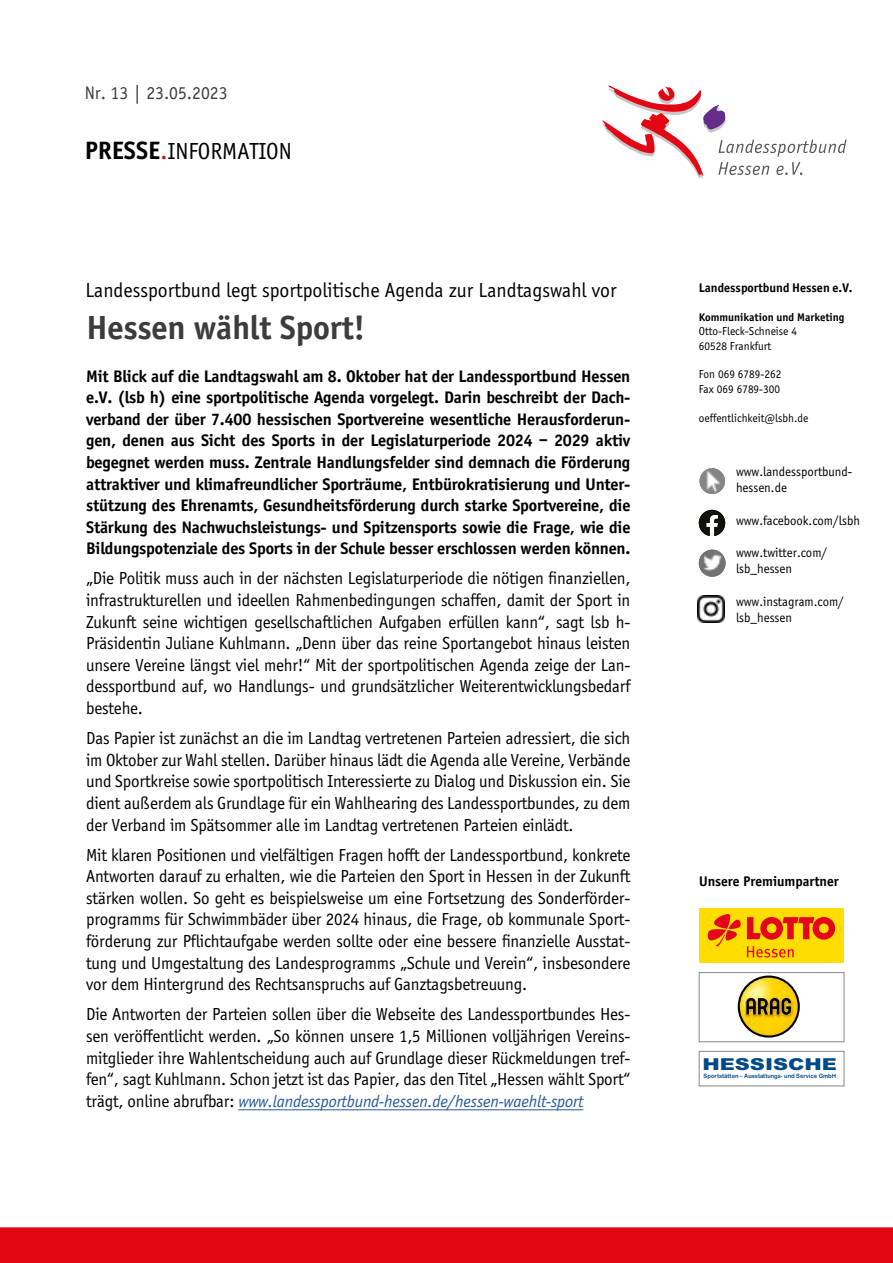
<style>
.page{position:relative;width:893px;height:1263px;background:#fff}
.page>*{position:absolute;margin:0;border:0;box-sizing:border-box;transform-origin:0 0}
.t1{font:700 36px "Sportiv";letter-spacing:-.005em;color:#3c3c3b}
.t2{font:24px "Sportiv";color:#000}
.t3{font:21px "Sportiv";color:#000}
.t4{font:18.75px "Sportiv";color:#3c3c3b}
.t5{font:18px/21.6px "Sportiv";letter-spacing:-.01em;color:#000;text-align:justify}
.t6{font:700 18px/21.6px "Sportiv";letter-spacing:-.01em;color:#000;text-align:justify}
.t7{font:900 16.5px "Arial";color:#004a87;scale:1.27 1}
.t8{font:700 15px "Sportiv";color:#000}
.t9{font:13.5px/16.2px "Sportiv";color:#000}
.t10{font:700 13.5px "Sportiv";color:#000}
.t11{font:12px/14.4px "Sportiv";color:#000}
.t12{font:700 12px "Sportiv";color:#000}
.t13{font:6px "Arial Rounded MT Bold";color:#004a87;scale:.96 1}
.s1{font-weight:700;font-size:27px}
.s2{font-size:27px;color:#cd1719}
.s3{font-style:italic;color:#275b9b}
</style>
<div class="page">
<div style="left:0;top:1227px;width:893px;height:36px;background:#e30613"></div>
<svg style="left:602px;top:85px;width:245px;height:94px"></svg>
<div style="left:699px;top:908px;width:145px;height:54px;background:#fd0"></div>
<svg style="left:747px;top:917px;width:88px;height:23px"></svg>
<svg style="left:708px;top:914px;width:33px;height:33px"></svg>
<svg style="left:747px;top:946px;width:47px;height:11px"></svg>
<svg style="left:738px;top:975px;width:62px;height:62px"></svg>
<img style="left:740px;top:978px;width:58px;height:57px;border-radius:29px">
<svg style="left:746px;top:997px;width:45px;height:18px"></svg>
<div style="left:699px;top:972px;width:145px;height:70px;border:1px solid #878787"></div>
<div style="left:699px;top:1051px;width:145px;height:35px;border:1px solid #878787"></div>
<img style="left:698px;top:595px;width:27px;height:27px">
<svg style="left:699px;top:510px;width:26px;height:26px"></svg>
<hr style="left:238px;top:1109px;width:345px;height:1px;background:#275b9b">
<img style="left:699px;top:550px;width:26px;height:27px;border-radius:13px">
<img style="left:699px;top:468px;width:26px;height:26px;border-radius:13px">
<p class="t4" style="left:85px;top:83px;width:144px">Nr. 13 | 23.05.2023</p>
<h2 class="t2" style="left:85px;top:138px;width:209px"><span class="s1">PRESSE</span><span class="s2">.</span>INFORMATION</h2>
<p class="t3" style="left:85px;top:278px;width:533px">Landessportbund legt sportpolitische Agenda zur Landtagswahl vor</p>
<h1 class="t1" style="left:86px;top:306px;width:280px">Hessen wählt Sport!</h1>
<p class="t6" style="left:86px;top:365px;width:546px">Mit Blick auf die Landtagswahl am 8. Oktober hat der Landessportbund Hessen e.V. (lsb h) eine sportpolitische Agenda vorgelegt. Darin beschreibt der Dach&shy;verband der über 7.400 hessischen Sportvereine wesentliche Herausforderun&shy;gen, denen aus Sicht des Sports in der Legislaturperiode 2024 – 2029 aktiv begegnet werden muss. Zentrale Handlungsfelder sind demnach die Förderung attraktiver und klimafreundlicher Sporträume, Entbürokratisierung und Unter&shy;stützung des Ehrenamts, Gesundheitsförderung durch starke Sportvereine, die Stärkung des Nachwuchsleistungs- und Spitzensports sowie die Frage, wie die Bildungspotenziale des Sports in der Schule besser erschlossen werden können.</p>
<p class="t5" style="left:86px;top:568px;width:546px">„Die Politik muss auch in der nächsten Legislaturperiode die nötigen finanziellen, infrastrukturellen und ideellen Rahmenbedingungen schaffen, damit der Sport in Zukunft seine wichtigen gesellschaftlichen Aufgaben erfüllen kann“, sagt lsb h-Präsidentin Juliane Kuhlmann. „Denn über das reine Sportangebot hinaus leisten unsere Vereine längst viel mehr!“ Mit der sportpolitischen Agenda zeige der Lan&shy;dessportbund auf, wo Handlungs- und grundsätzlicher Weiterentwicklungsbedarf bestehe.</p>
<p class="t5" style="left:86px;top:727px;width:546px">Das Papier ist zunächst an die im Landtag vertretenen Parteien adressiert, die sich im Oktober zur Wahl stellen. Darüber hinaus lädt die Agenda alle Vereine, Verbände und Sportkreise sowie sportpolitisch Interessierte zu Dialog und Diskussion ein. Sie dient außerdem als Grundlage für ein Wahlhearing des Landessportbundes, zu dem der Verband im Spätsommer alle im Landtag vertretenen Parteien einlädt.</p>
<p class="t5" style="left:86px;top:844px;width:546px">Mit klaren Positionen und vielfältigen Fragen hofft der Landessportbund, konkrete Antworten darauf zu erhalten, wie die Parteien den Sport in Hessen in der Zukunft stärken wollen. So geht es beispielsweise um eine Fortsetzung des Sonderförder&shy;programms für Schwimmbäder über 2024 hinaus, die Frage, ob kommunale Sport&shy;förderung zur Pflichtaufgabe werden sollte oder eine bessere finanzielle Ausstat&shy;tung und Umgestaltung des Landesprogramms „Schule und Verein“, insbesondere vor dem Hintergrund des Rechtsanspruchs auf Ganztagsbetreuung.</p>
<p class="t5" style="left:86px;top:1004px;width:546px">Die Antworten der Parteien sollen über die Webseite des Landessportbundes Hes&shy;sen veröffentlicht werden. „So können unsere 1,5 Millionen volljährigen Vereins&shy;mitglieder ihre Wahlentscheidung auch auf Grundlage dieser Rückmeldungen tref&shy;fen“, sagt Kuhlmann. Schon jetzt ist das Papier, das den Titel „Hessen wählt Sport“ trägt, online abrufbar: <span class="s3">www.landessportbund-hessen.de/hessen-waehlt-sport</span></p>
<p class="t10" style="left:699px;top:280px;width:155px">Landessportbund Hessen e.V.</p>
<p class="t12" style="left:699px;top:310px;width:147px">Kommunikation und Marketing</p>
<p class="t11" style="left:699px;top:324px;width:100px">Otto-Fleck-Schneise 4<br>60528 Frankfurt</p>
<p class="t11" style="left:699px;top:367px;width:84px">Fon 069 6789-262<br>Fax 069 6789-300</p>
<p class="t11" style="left:699px;top:410px;width:111px">oeffentlichkeit@lsbh.de</p>
<p class="t9" style="left:736px;top:464px;width:118px">www.landessportbund&shy;hessen.de</p>
<p class="t9" style="left:736px;top:512px;width:125px">www.facebook.com/lsbh</p>
<p class="t9" style="left:736px;top:545px;width:93px">www.twitter.com/ lsb_hessen</p>
<p class="t9" style="left:736px;top:593px;width:109px">www.instagram.com/ lsb_hessen</p>
<p class="t8" style="left:699px;top:872px;width:141px">Unsere Premiumpartner</p>
<p class="t7" style="left:702px;top:1052px;width:108px">HESSISCHE</p>
<p class="t13" style="left:704px;top:1072px;width:140px">Sportstätten – Ausstattungs- und Service GmbH</p>
</div>
